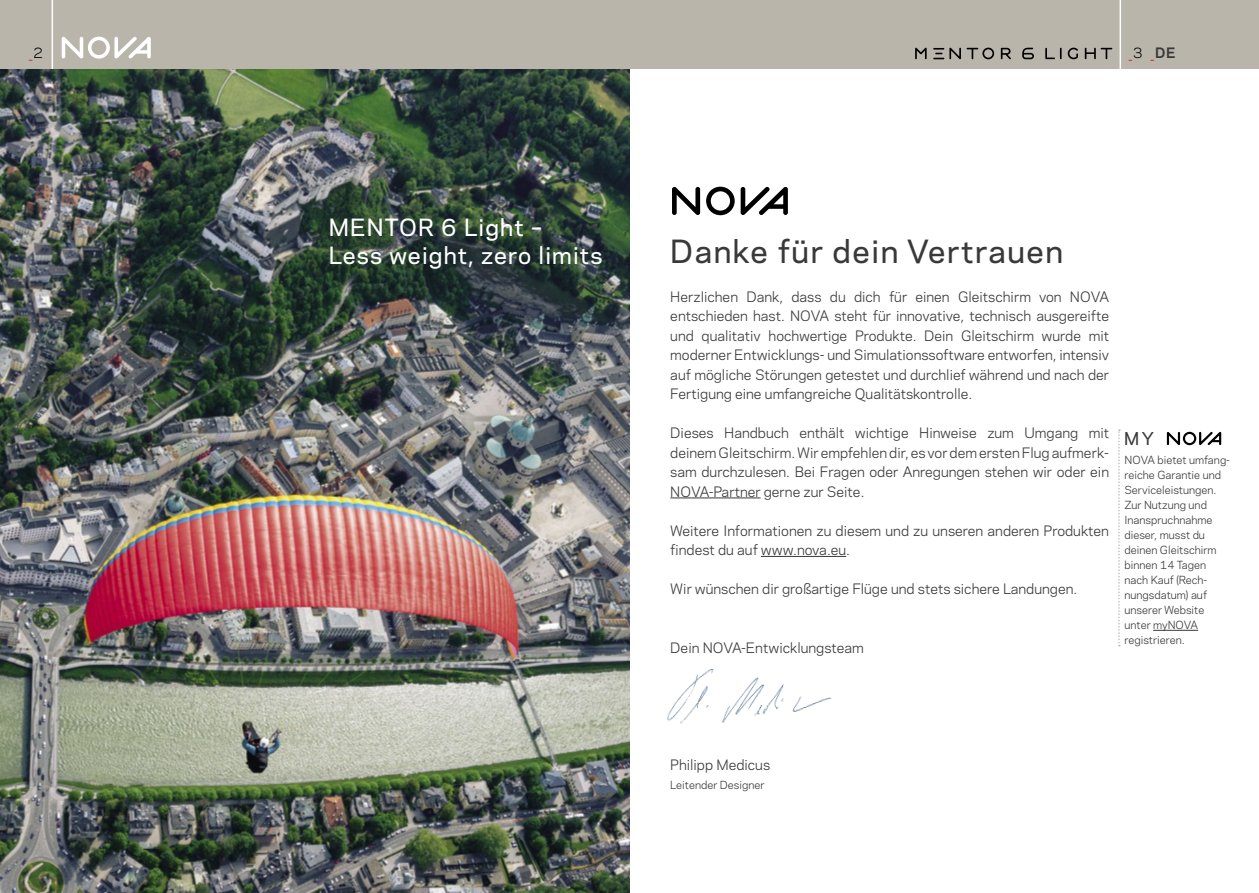
<style>
.page{position:relative;width:1259px;height:893px;background:#fff}
.page>*{position:absolute;margin:0;border:0;box-sizing:border-box;transform-origin:0 0}
.t1{font:500 30px "Galaxie Polaris";letter-spacing:.05em;color:#393939}
.t2{font:500 22.35px/27.9px "Galaxie Polaris";letter-spacing:.05em;color:#fff}
.t3{font:500 16.65px "Galaxie Polaris";color:#393939}
.t4{font:13.5px/19.5px "Galaxie Polaris";color:#393939;text-align:justify}
.t5{font:13.5px "Galaxie Polaris";color:#c1212c}
.t6{font:10.5px/15px "Galaxie Polaris";color:#393939}
.s1{color:#000}
.s2{font-weight:700;color:#393939}
</style>
<div class="page">
<div style="left:0;top:0;width:1259px;height:69px;background:#bab5ab"></div>
<hr style="left:1119px;top:0;width:2px;height:69px;background:#fff">
<hr style="left:52px;top:0;width:1px;height:69px;background:#fff">
<svg style="left:62px;top:37px;width:89px;height:22px"></svg>
<svg style="left:1084px;top:48px;width:28px;height:11px"></svg>
<svg style="left:1067px;top:48px;width:11px;height:11px"></svg>
<svg style="left:1045px;top:48px;width:16px;height:11px"></svg>
<svg style="left:915px;top:48px;width:96px;height:11px"></svg>
<svg style="left:1022px;top:48px;width:12px;height:11px"></svg>
<img style="left:0;top:69px;width:629px;height:824px">
<img style="left:667px;top:668px;width:165px;height:56px">
<hr style="left:670px;top:498px;width:90px;height:1px;background:#393939">
<hr style="left:761px;top:556px;width:85px;height:1px;background:#393939">
<svg style="left:1118px;top:429px;width:2px;height:217px"></svg>
<hr style="left:1153px;top:630px;width:45px;height:1px;background:#393939">
<svg style="left:672px;top:187px;width:28px;height:28px"></svg>
<svg style="left:706px;top:187px;width:28px;height:28px"></svg>
<svg style="left:740px;top:187px;width:48px;height:28px"></svg>
<svg style="left:1167px;top:432px;width:54px;height:13px"></svg>
<p class="t5" style="left:29px;top:43px;width:16px">_<span class="s1">2</span></p>
<p class="t5" style="left:1128px;top:43px;width:49px">_<span class="s1">3</span> _<span class="s2">DE</span></p>
<h2 class="t2" style="left:329px;top:212px;width:275px">MENTOR 6 Light –<br>Less weight, zero limits</h2>
<h1 class="t1" style="left:670px;top:229px;width:394px">Danke für dein Vertrauen</h1>
<p class="t4" style="left:670px;top:286px;width:440px">Herzlichen Dank, dass du dich für einen Gleitschirm von NOVA entschieden hast. NOVA steht für innovative, technisch ausgereifte und qualitativ hochwertige Produkte. Dein Gleitschirm wurde mit moderner Entwicklungs- und Simulationssoftware entworfen, intensiv auf mögliche Störungen getestet und durchlief während und nach der Fertigung eine umfangreiche Qualitätskontrolle.</p>
<p class="t4" style="left:670px;top:422px;width:440px">Dieses Handbuch enthält wichtige Hinweise zum Umgang mit deinem Gleitschirm. Wir empfehlen dir, es vor dem ersten Flug aufmerk&shy;sam durchzulesen. Bei Fragen oder Anregungen stehen wir oder ein NOVA-Partner gerne zur Seite.</p>
<p class="t4" style="left:670px;top:520px;width:440px">Weitere Informationen zu diesem und zu unseren anderen Produkten findest du auf www.nova.eu.</p>
<p class="t4" style="left:670px;top:578px;width:408px">Wir wünschen dir großartige Flüge und stets sichere Landungen.</p>
<p class="t4" style="left:670px;top:637px;width:195px">Dein NOVA-Entwicklungsteam</p>
<p class="t3" style="left:1124px;top:426px;width:31px">MY</p>
<p class="t6" style="left:1124px;top:452px;width:107px">NOVA bietet umfang&shy;reiche Garantie und<br>Serviceleistungen.<br>Zur Nutzung und<br>Inanspruchnahme dieser, musst du deinen Gleitschirm binnen 14 Tagen nach Kauf (Rech&shy;nungsdatum) auf unserer Website unter myNOVA registrieren.</p>
<p class="t4" style="left:670px;top:754px;width:101px">Philipp Medicus</p>
<p class="t6" style="left:670px;top:777px;width:96px">Leitender Designer</p>
</div>
